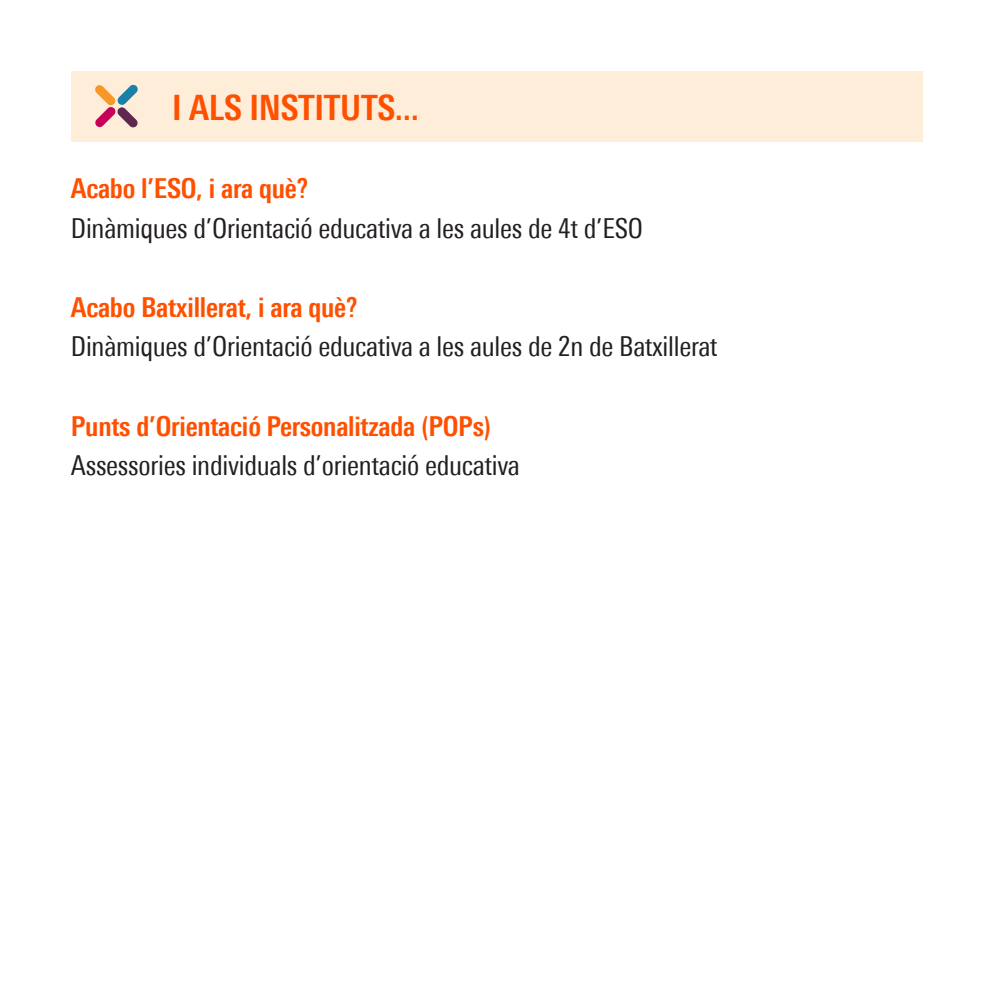
<style>
.page{position:relative;width:993px;height:993px;background:#fff}
.page>*{position:absolute;margin:0;border:0;box-sizing:border-box;transform-origin:0 0}
.t1{font:700 condensed 35px "Univers Next Pro";letter-spacing:-.01em;color:#ff5000}
.t2{font:condensed 27.5px "Univers Next Pro";letter-spacing:-.01em;color:#231f20}
.t3{font:700 condensed 27.5px "Univers Next Pro";letter-spacing:-.01em;color:#ff5000}
</style>
<div class="page">
<div style="left:71px;top:71px;width:850px;height:71px;background:#feedd9"></div>
<svg style="left:95px;top:84px;width:43px;height:44px"></svg>
<p class="t1" style="left:172px;top:86px;width:248px">I ALS INSTITUTS...</p>
<p class="t3" style="left:71px;top:172px;width:239px">Acabo l’ESO, i ara què?</p>
<p class="t2" style="left:71px;top:212px;width:573px">Dinàmiques d’Orientació educativa a les aules de 4t d’ESO</p>
<p class="t3" style="left:71px;top:290px;width:288px">Acabo Batxillerat, i ara què?</p>
<p class="t2" style="left:71px;top:330px;width:648px">Dinàmiques d’Orientació educativa a les aules de 2n de Batxillerat</p>
<p class="t3" style="left:71px;top:409px;width:421px">Punts d’Orientació Personalitzada (POPs)</p>
<p class="t2" style="left:71px;top:449px;width:450px">Assessories individuals d’orientació educativa</p>
</div>
